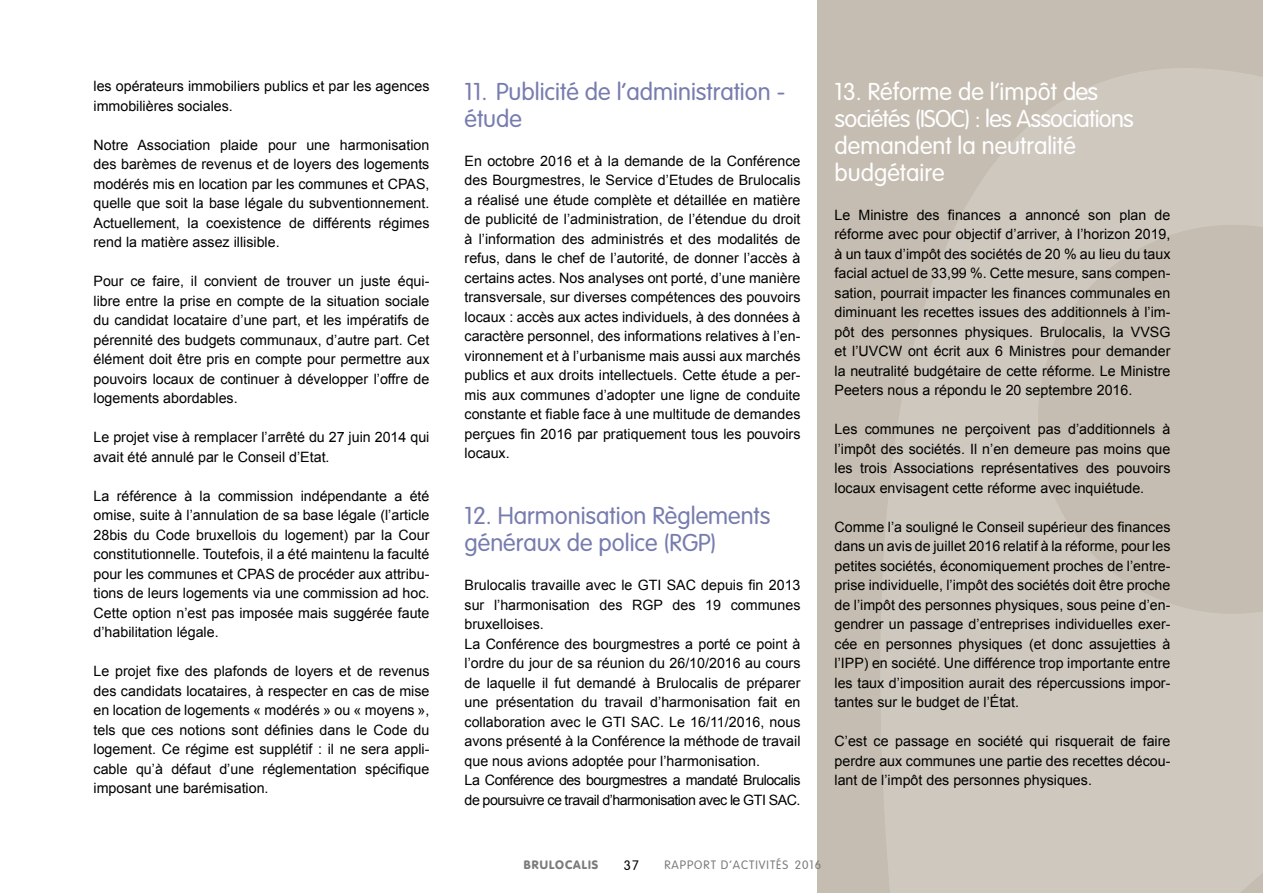
<style>
.page{position:relative;width:1263px;height:893px;background:#fff}
.page>*{position:absolute;margin:0;border:0;box-sizing:border-box;transform-origin:0 0}
.t1{font:300 24px/27px "VAG Rounded";color:#777caf}
.t2{font:300 24px/27px "VAG Rounded";color:#fff}
.t3{font:14.25px/19.5px "Arial";color:#000;text-align:justify}
.t4{font:300 13.5px "VAG Rounded";color:#000}
.t5{font:300 12px "VAG Rounded";letter-spacing:.08em;color:#7c7b7b}
.t6{font:900 12px "VAG Rounded";letter-spacing:.08em;color:#7c7b7b}
</style>
<div class="page">
<svg style="left:817px;top:0;width:446px;height:893px;background:#cac2b8"></svg>
<p class="t3" style="left:94px;top:77px;width:337px">les opérateurs immobiliers publics et par les agences immobilières sociales.</p>
<p class="t3" style="left:94px;top:135px;width:337px">Notre Association plaide pour une harmonisation des barèmes de revenus et de loyers des logements modérés mis en location par les communes et CPAS, quelle que soit la base légale du subventionnement.<br>Actuellement, la coexistence de différents régimes rend la matière assez illisible.</p>
<p class="t3" style="left:94px;top:272px;width:337px">Pour ce faire, il convient de trouver un juste équi&shy;libre entre la prise en compte de la situation sociale du candidat locataire d’une part, et les impératifs de pérennité des budgets communaux, d’autre part. Cet élément doit être pris en compte pour permettre aux pouvoirs locaux de continuer à développer l’offre de logements abordables.</p>
<p class="t3" style="left:94px;top:427px;width:337px">Le projet vise à remplacer l’arrêté du 27 juin 2014 qui avait été annulé par le Conseil d’Etat.</p>
<p class="t3" style="left:94px;top:486px;width:337px">La référence à la commission indépendante a été omise, suite à l’annulation de sa base légale (l’article 28bis du Code bruxellois du logement) par la Cour constitutionnelle. Toutefois, il a été maintenu la faculté pour les communes et CPAS de procéder aux attribu&shy;tions de leurs logements via une commission ad hoc.<br>Cette option n’est pas imposée mais suggérée faute d’habilitation légale.</p>
<p class="t3" style="left:94px;top:661px;width:337px">Le projet fixe des plafonds de loyers et de revenus des candidats locataires, à respecter en cas de mise en location de logements « modérés » ou « moyens », tels que ces notions sont définies dans le Code du logement. Ce régime est supplétif : il ne sera appli&shy;cable qu’à défaut d’une réglementation spécifique imposant une barémisation.</p>
<h1 class="t1" style="left:465px;top:78px;width:322px">11. Publicité de l’administration - étude</h1>
<p class="t3" style="left:465px;top:151px;width:337px">En octobre 2016 et à la demande de la Conférence des Bourgmestres, le Service d’Etudes de Brulocalis a réalisé une étude complète et détaillée en matière de publicité de l’administration, de l’étendue du droit à l’information des administrés et des modalités de refus, dans le chef de l’autorité, de donner l’accès à certains actes. Nos analyses ont porté, d’une manière transversale, sur diverses compétences des pouvoirs locaux : accès aux actes individuels, à des données à caractère personnel, des informations relatives à l’en&shy;vironnement et à l’urbanisme mais aussi aux marchés publics et aux droits intellectuels. Cette étude a per&shy;mis aux communes d’adopter une ligne de conduite constante et fiable face à une multitude de demandes perçues fin 2016 par pratiquement tous les pouvoirs locaux.</p>
<h1 class="t1" style="left:465px;top:502px;width:307px">12. Harmonisation Règlements généraux de police (RGP)</h1>
<p class="t3" style="left:465px;top:576px;width:337px;text-align:left">Brulocalis travaille avec le GTI SAC depuis fin 2013 sur l’harmonisation des RGP des 19 communes bruxelloises.<br>La Conférence des bourgmestres a porté ce point à l’ordre du jour de sa réunion du 26/10/2016 au cours de laquelle il fut demandé à Brulocalis de préparer une présentation du travail d’harmonisation fait en collaboration avec le GTI SAC. Le 16/11/2016, nous avons présenté à la Conférence la méthode de travail que nous avions adoptée pour l’harmonisation.<br>La Conférence des bourgmestres a mandaté Brulocalis de poursuivre ce travail d’harmonisation avec le GTI SAC.</p>
<h1 class="t2" style="left:834px;top:78px;width:301px">13. Réforme de l’impôt des sociétés (ISOC) : les Associations demandent la neutralité budgétaire</h1>
<p class="t3" style="left:834px;top:205px;width:337px">Le Ministre des finances a annoncé son plan de réforme avec pour objectif d’arriver, à l’horizon 2019, à un taux d’impôt des sociétés de 20 % au lieu du taux facial actuel de 33,99 %. Cette mesure, sans compen&shy;sation, pourrait impacter les finances communales en diminuant les recettes issues des additionnels à l’im&shy;pôt des personnes physiques. Brulocalis, la VVSG et l’UVCW ont écrit aux 6 Ministres pour demander la neutralité budgétaire de cette réforme. Le Ministre Peeters nous a répondu le 20 septembre 2016.</p>
<p class="t3" style="left:834px;top:419px;width:337px">Les communes ne perçoivent pas d’additionnels à l’impôt des sociétés. Il n’en demeure pas moins que les trois Associations représentatives des pouvoirs locaux envisagent cette réforme avec inquiétude.</p>
<p class="t3" style="left:834px;top:517px;width:337px">Comme l’a souligné le Conseil supérieur des finances dans un avis de juillet 2016 relatif à la réforme, pour les petites sociétés, économiquement proches de l’entre&shy;prise individuelle, l’impôt des sociétés doit être proche de l’impôt des personnes physiques, sous peine d’en&shy;gendrer un passage d’entreprises individuelles exer&shy;cée en personnes physiques (et donc assujetties à l’IPP) en société. Une différence trop importante entre les taux d’imposition aurait des répercussions impor&shy;tantes sur le budget de l’État.</p>
<p class="t3" style="left:834px;top:731px;width:337px">C’est ce passage en société qui risquerait de faire perdre aux communes une partie des recettes décou&shy;lant de l’impôt des personnes physiques.</p>
<p class="t6" style="left:524px;top:857px;width:76px">BRULOCALIS</p>
<p class="t4" style="left:624px;top:858px;width:17px">37</p>
<p class="t5" style="left:664px;top:858px;width:158px">RAPPORT D’ACTIVITÉS 2016</p>
</div>
